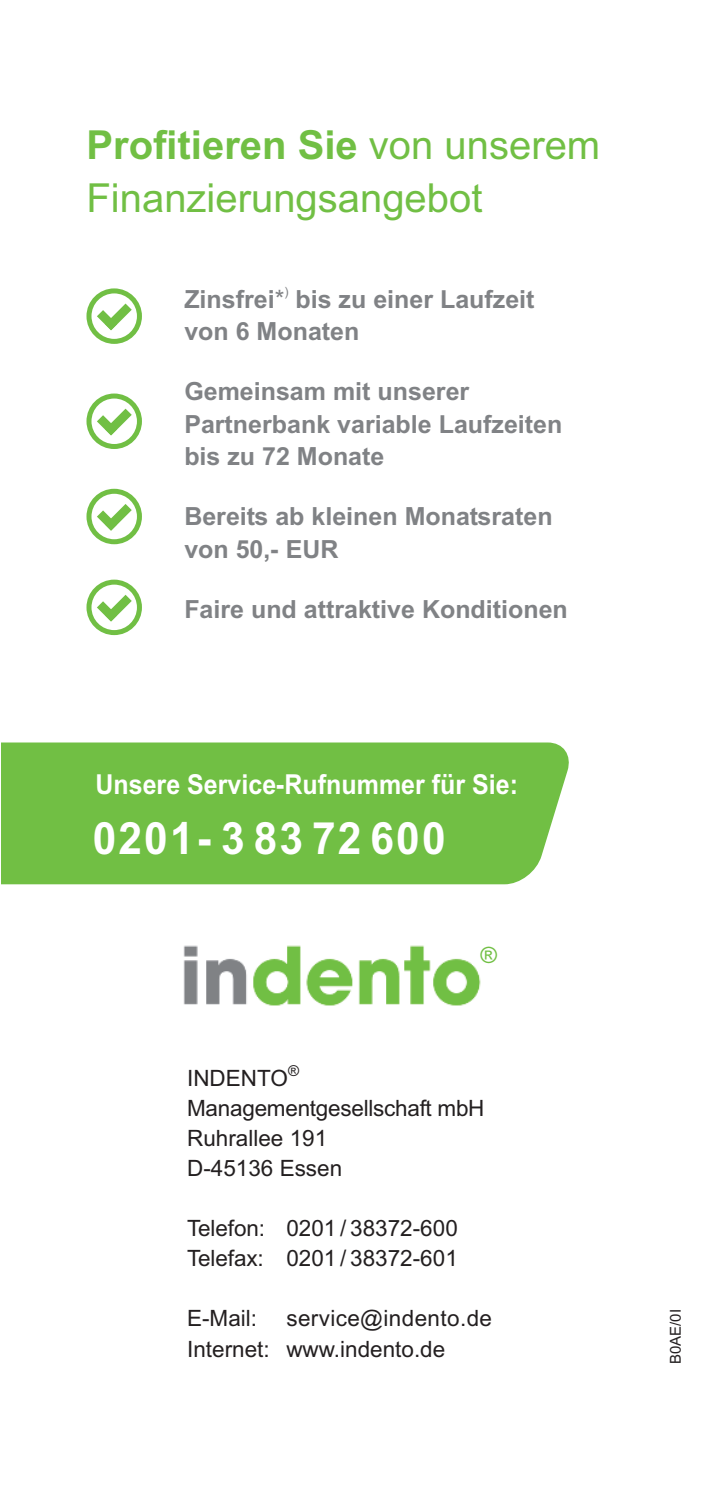
<style>
.page{position:relative;width:709px;height:1489px;background:#fff}
.page>*{position:absolute;margin:0;border:0;box-sizing:border-box;transform-origin:0 0}
.t1{font:700 44.75px "Arial";letter-spacing:.05em;color:#fff;scale:.95 1}
.t2{font:40px/52.5px "Arial";color:#71bf44}
.t3{font:700 27.5px "Arial";color:#fff;scale:.91 1}
.t4{font:700 25px/32.5px "Arial";color:#808285}
.t5{font:22.5px/30px "Arial";color:#231f20}
.t6{font:22.5px "Arial";color:#71bf44}
.t7{font:15px "Arial";color:#231f20}
.t8{font:12.5px "Arial";color:#808285}
.s1{font-weight:700}
.s2{font-weight:400}
</style>
<div class="page">
<img style="left:183px;top:945px;width:298px;height:61px">
<div style="left:1px;top:742px;width:568px;height:142px;background:#71bf44"></div>
<svg style="left:86px;top:288px;width:56px;height:56px"></svg>
<svg style="left:86px;top:393px;width:56px;height:56px"></svg>
<svg style="left:86px;top:489px;width:56px;height:55px"></svg>
<svg style="left:86px;top:579px;width:56px;height:56px"></svg>
<h2 class="t2" style="left:86px;top:119px;width:515px"><span class="s1">Profitieren Sie</span> von unserem<br>Finanzierungsangebot</h2>
<p class="t8" style="left:284px;top:284px;width:6px">)</p>
<p class="t4" style="left:184px;top:315px;width:177px">von 6 Monaten</p>
<p class="t4" style="left:184px;top:283px;width:352px">Zinsfrei<span class="s2">*</span> bis zu einer Laufzeit</p>
<p class="t4" style="left:184px;top:375px;width:379px">Gemeinsam mit unserer<br>Partnerbank variable Laufzeiten bis zu 72 Monate</p>
<p class="t4" style="left:184px;top:500px;width:370px">Bereits ab kleinen Monatsraten von 50,- EUR</p>
<p class="t4" style="left:184px;top:593px;width:385px">Faire und attraktive Konditionen</p>
<p class="t3" style="left:95px;top:768px;width:466px">Unsere Service-Rufnummer für Sie:</p>
<h1 class="t1" style="left:93px;top:812px;width:373px">0201- 3 83 72 600</h1>
<p class="t6" style="left:480px;top:942px;width:18px">®</p>
<p class="t5" style="left:187px;top:1063px;width:299px">INDENTO<sup>®<br></sup>Managementgesellschaft mbH<br>Ruhrallee 191<br>D-45136 Essen</p>
<p class="t5" style="left:187px;top:1213px;width:272px">Telefon: 0201 / 38372-600<br>Telefax: 0201 / 38372-601</p>
<p class="t5" style="left:187px;top:1303px;width:306px;text-indent:99px">service@indento.de<br>Internet: www.indento.de</p>
<p class="t5" style="left:187px;top:1303px;width:72px">E-Mail:</p>
<p class="t7" style="left:667px;top:1363px;width:57px;rotate:-90deg">B0AE/0I</p>
</div>
